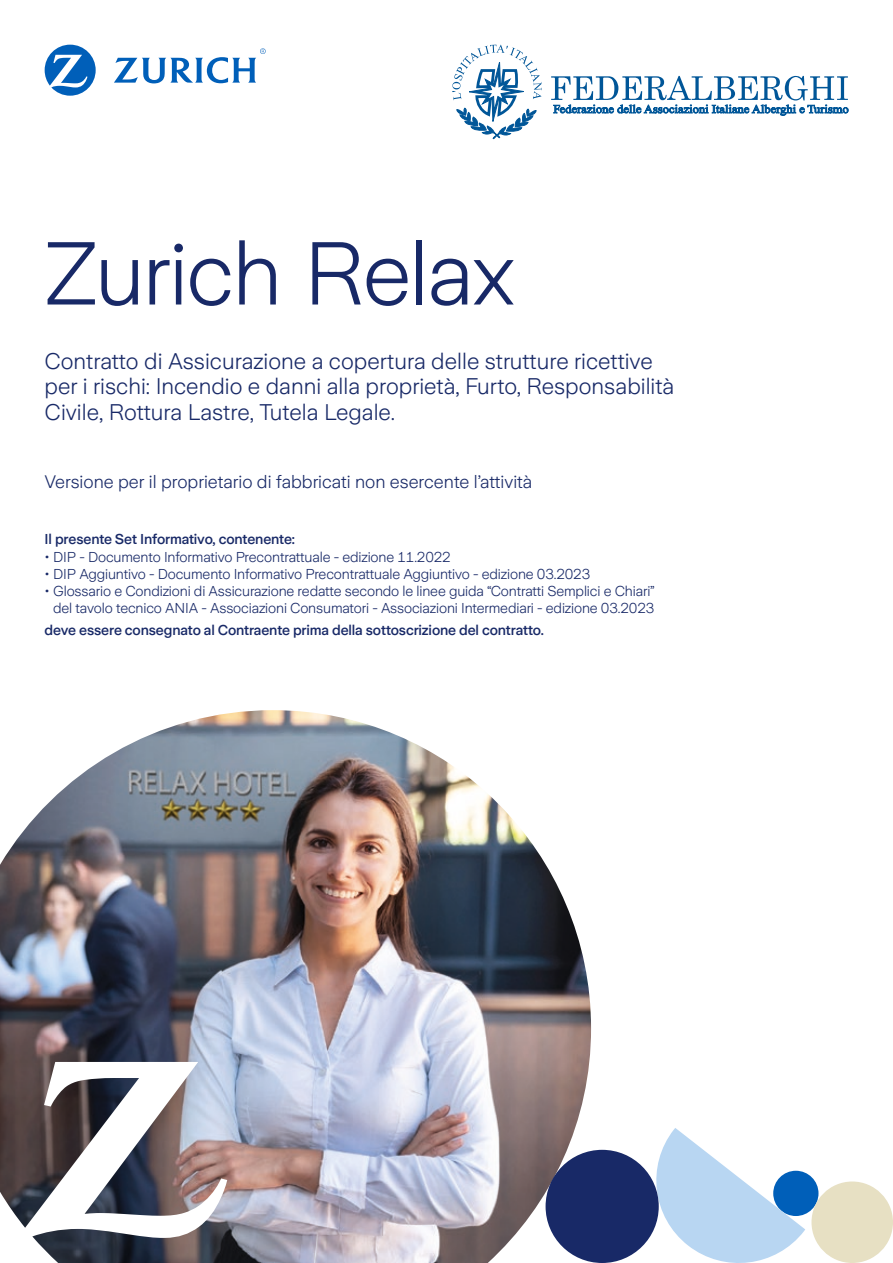
<style>
.page{position:relative;width:893px;height:1263px;background:#fff}
.page>*{position:absolute;margin:0;border:0;box-sizing:border-box;transform-origin:0 0}
.t1{font:300 88.5px "Zurich Sans";letter-spacing:-.02em;color:#182967}
.t2{font:300 22.5px/25.5px "Zurich Sans";color:#182967}
.t3{font:300 18px "Zurich Sans";color:#182967}
.t4{font:300 14.25px/17.2px "Zurich Sans";letter-spacing:-.01em;color:#182967;text-align:center}
.t5{font:500 14.25px "Zurich Sans";letter-spacing:-.01em;color:#182967}
</style>
<div class="page">
<img style="left:0;top:710px;width:591px;height:553px">
<svg style="left:452px;top:45px;width:90px;height:95px"></svg>
<svg style="left:551px;top:76px;width:297px;height:40px"></svg>
<div style="left:773px;top:1171px;width:45px;height:45px;background:#005fb9;border-radius:50%"></div>
<svg style="left:648px;top:1128px;width:157px;height:135px"></svg>
<div style="left:546px;top:1150px;width:113px;height:113px;background:#182967;border-radius:50%"></div>
<div style="left:811px;top:1181px;width:82px;height:82px;background:#e7e0c3;border-radius:50%"></div>
<svg style="left:45px;top:45px;width:51px;height:51px"></svg>
<svg style="left:114px;top:48px;width:152px;height:35px"></svg>
<h1 class="t1" style="left:45px;top:226px;width:472px">Zurich Relax</h1>
<h2 class="t2" style="left:45px;top:349px;width:631px">Contratto di Assicurazione a copertura delle strutture ricettive per i rischi: Incendio e danni alla proprietà, Furto, Responsabilità<br>Civile, Rottura Lastre, Tutela Legale.</h2>
<p class="t3" style="left:45px;top:472px;width:489px">Versione per il proprietario di fabbricati non esercente l’attività</p>
<p class="t5" style="left:45px;top:532px;width:252px">Il presente Set Informativo, contenente:</p>
<p class="t4" style="left:45px;top:548px;width:408px">• DIP - Documento Informativo Precontrattuale - edizione 11.2022</p>
<p class="t4" style="left:45px;top:565px;width:547px">• DIP Aggiuntivo - Documento Informativo Precontrattuale Aggiuntivo - edizione 03.2023</p>
<p class="t4" style="left:45px;top:583px;width:612px">• Glossario e Condizioni di Assicurazione redatte secondo le linee guida “Contratti Semplici e Chiari” del tavolo tecnico ANIA - Associazioni Consumatori - Associazioni Intermediari - edizione 03.2023</p>
<p class="t5" style="left:45px;top:622px;width:501px">deve essere consegnato al Contraente prima della sottoscrizione del contratto.</p>
</div>
